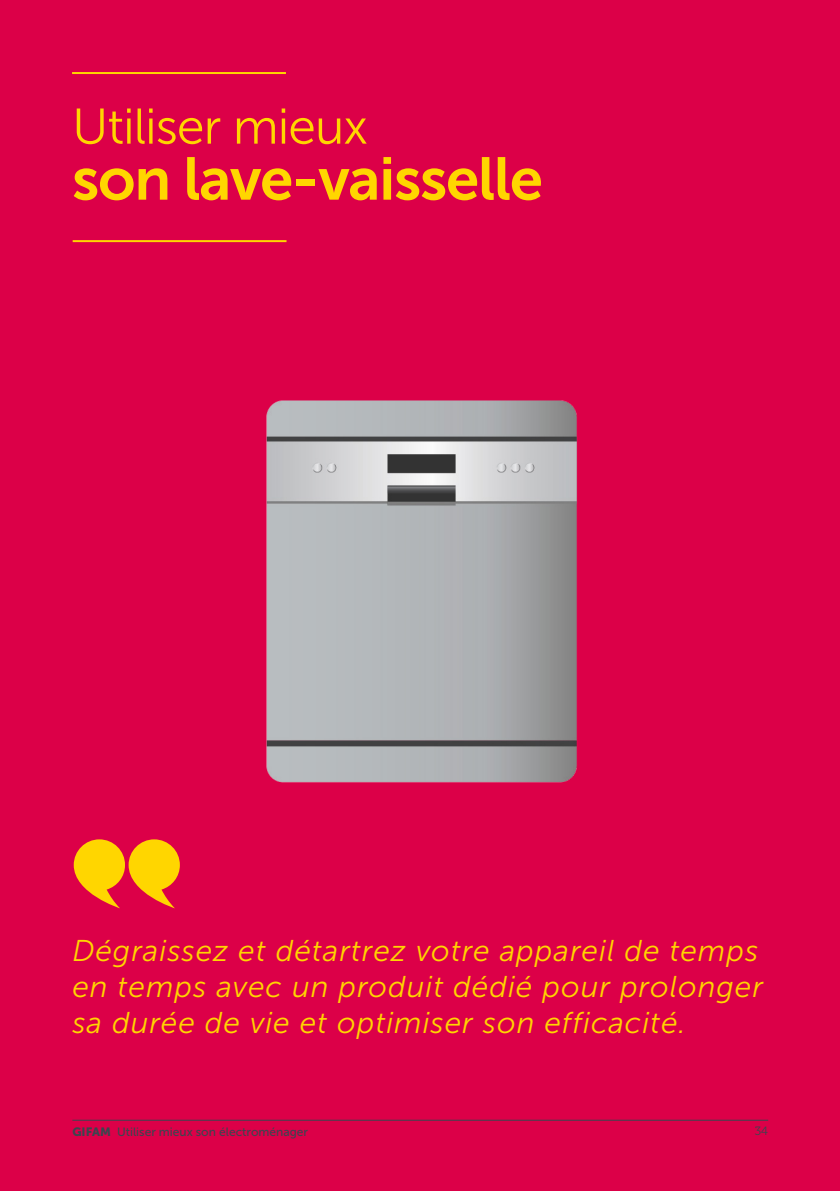
<style>
.page{position:relative;width:840px;height:1191px;background:#fff}
.page>*{position:absolute;margin:0;border:0;box-sizing:border-box;transform-origin:0 0}
.t1{font:60px "Museo Sans 700";letter-spacing:-.02em;color:#ffd600}
.t2{font:50px "Museo Sans 300";letter-spacing:-.02em;color:#ffd600}
.t3{font:italic 30px/36px "Museo Sans 300";letter-spacing:.03em;color:#ffd600}
.t4{font:12px "Museo Sans 500";color:#3c454f}
.t5{font:12px "Museo 300";color:#3c454f}
.s1{font-family:"Museo Sans 900"}
</style>
<div class="page">
<div style="left:0;top:0;width:839px;height:1191px;background:#dc0048"></div>
<svg style="left:74px;top:839px;width:106px;height:69px;background:#f1861a"></svg>
<img style="left:250px;top:394px;width:339px;height:403px">
<hr style="left:73px;top:240px;width:213px;height:2px;background:#ffd600">
<hr style="left:72px;top:72px;width:214px;height:2px;background:#ffd600">
<hr style="left:72px;top:1119px;width:695px;height:1px;background:#3c454f">
<h2 class="t2" style="left:72px;top:99px;width:297px">Utiliser mieux</h2>
<h1 class="t1" style="left:72px;top:145px;width:472px">son lave-vaisselle</h1>
<p class="t3" style="left:72px;top:933px;width:691px">Dégraissez et détartrez votre appareil de temps en temps avec un produit dédié pour prolonger sa durée de vie et optimiser son efficacité.</p>
<p class="t4" style="left:72px;top:1125px;width:237px"><span class="s1">GIFAM</span> Utiliser mieux son électroménager</p>
<p class="t5" style="left:754px;top:1125px;width:15px">34</p>
</div>
